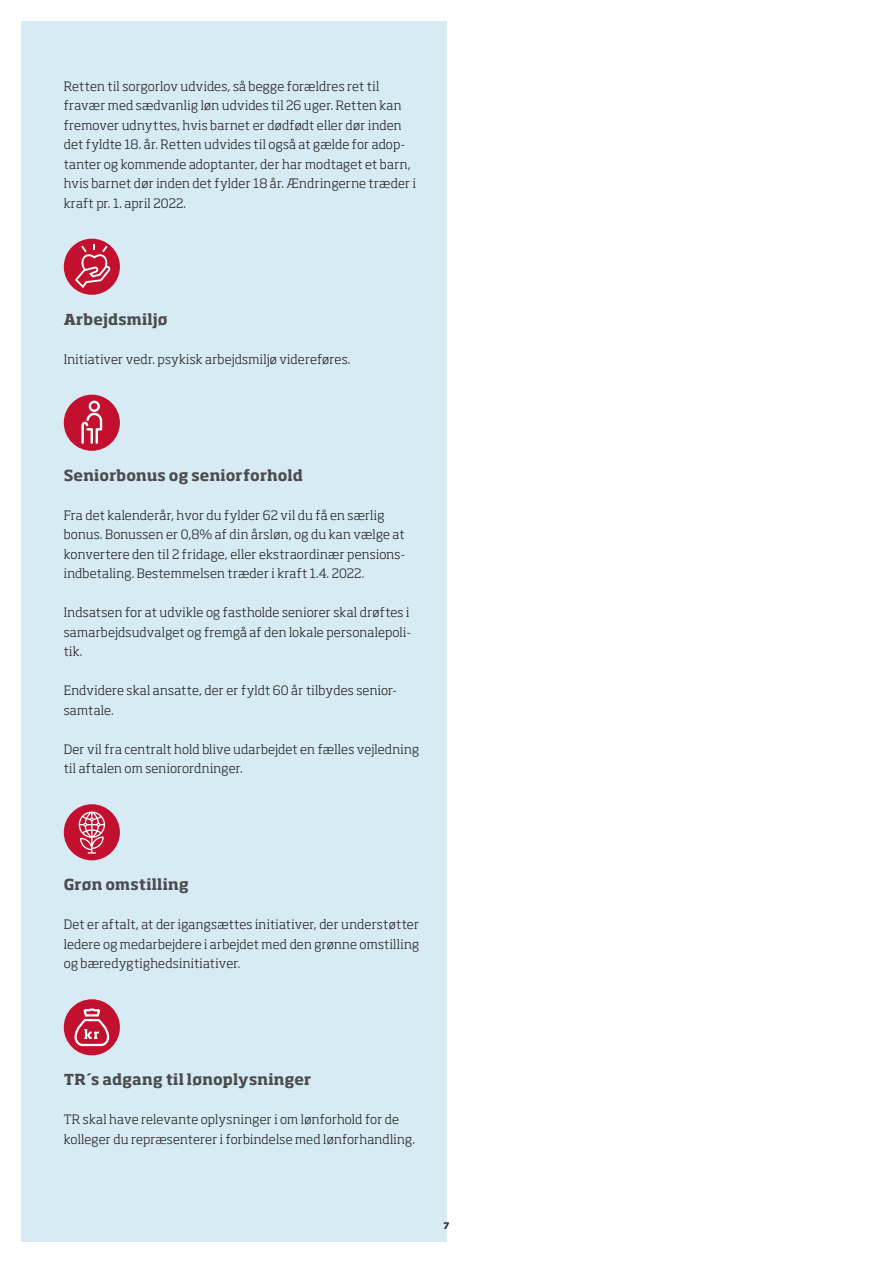
<style>
.page{position:relative;width:893px;height:1263px;background:#fff}
.page>*{position:absolute;margin:0;border:0;box-sizing:border-box;transform-origin:0 0}
.mellemrubrik1{font:700 15px "Soho Std";letter-spacing:.01em;color:#4b4c4d}
.Brød{font:300 12.75px/19.5px "Soho Std";letter-spacing:.015em;color:#231f20}
.t1{font:700 9px "Soho Std";color:#231f20}
</style>
<div class="page">
<div style="left:21px;top:21px;width:425px;height:1221px;background:#d7ebf4"></div>
<div style="left:64px;top:239px;width:56px;height:56px;background:#c3102e;border-radius:50%"></div>
<svg style="left:75px;top:245px;width:36px;height:43px"></svg>
<div style="left:64px;top:395px;width:56px;height:56px;background:#c3102e;border-radius:50%"></div>
<svg style="left:81px;top:401px;width:21px;height:43px"></svg>
<div style="left:64px;top:804px;width:56px;height:56px;background:#c3102e;border-radius:50%"></div>
<svg style="left:78px;top:811px;width:27px;height:43px"></svg>
<div style="left:64px;top:999px;width:56px;height:56px;background:#c3102e;border-radius:50%"></div>
<svg style="left:73px;top:999px;width:37px;height:48px"></svg>
<p class="Brød" style="left:64px;top:76px;width:354px">Retten til sorgorlov udvides, så begge forældres ret til fravær med sædvanlig løn udvides til 26 uger. Retten kan fremover udnyttes, hvis barnet er dødfødt eller dør inden det fyldte 18. år. Retten udvides til også at gælde for adop&shy;tanter og kommende adoptanter, der har modtaget et barn, hvis barnet dør inden det fylder 18 år. Ændringerne træder i kraft pr. 1. april 2022.</p>
<p class="mellemrubrik1" style="left:64px;top:310px;width:105px">Arbejdsmiljø</p>
<p class="Brød" style="left:64px;top:349px;width:288px">Initiativer vedr. psykisk arbejdsmiljø videreføres.</p>
<p class="mellemrubrik1" style="left:64px;top:466px;width:241px">Seniorbonus og seniorforhold</p>
<p class="Brød" style="left:64px;top:505px;width:343px">Fra det kalenderår, hvor du fylder 62 vil du få en særlig bonus. Bonussen er 0,8% af din årsløn, og du kan vælge at konvertere den til 2 fridage, eller ekstraordinær pensions&shy;indbetaling. Bestemmelsen træder i kraft 1.4. 2022.</p>
<p class="Brød" style="left:64px;top:603px;width:349px">Indsatsen for at udvikle og fastholde seniorer skal drøftes i samarbejdsudvalget og fremgå af den lokale personalepoli&shy;tik.</p>
<p class="Brød" style="left:64px;top:681px;width:335px">Endvidere skal ansatte, der er fyldt 60 år tilbydes senior&shy;samtale.</p>
<p class="Brød" style="left:64px;top:739px;width:357px">Der vil fra centralt hold blive udarbejdet en fælles vejledning til aftalen om seniorordninger.</p>
<p class="mellemrubrik1" style="left:64px;top:875px;width:126px">Grøn omstilling</p>
<p class="Brød" style="left:64px;top:915px;width:357px;text-align:justify">Det er aftalt, at der igangsættes initiativer, der understøtter ledere og medarbejdere i arbejdet med den grønne omstilling og bæredygtighedsinitiativer.</p>
<p class="mellemrubrik1" style="left:64px;top:1070px;width:249px">TR´s adgang til lønoplysninger</p>
<p class="Brød" style="left:64px;top:1110px;width:353px">TR skal have relevante oplysninger i om lønforhold for de kolleger du repræsenterer i forbindelse med lønforhandling.</p>
<p class="t1" style="left:444px;top:1220px;width:7px">7</p>
</div>
